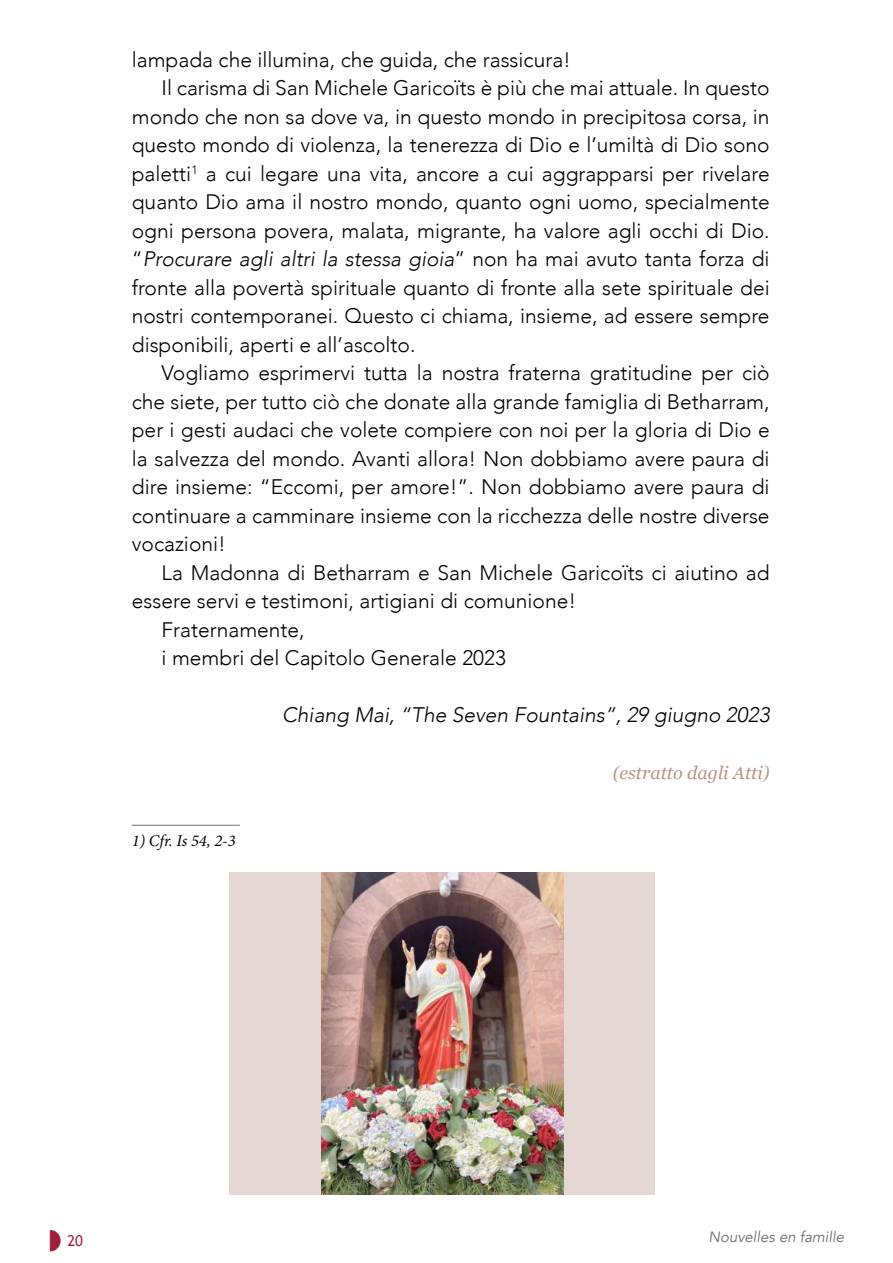
<style>
.page{position:relative;width:893px;height:1263px;background:#fff}
.page>*{position:absolute;margin:0;border:0;box-sizing:border-box;transform-origin:0 0}
.t1{font:300 21px "Avenir";color:#000}
.t2{font:italic 300 21px "Avenir";color:#000}
.t3{font:italic 18px "Georgia";color:#ba9584}
.t4{font:italic 16.5px "Minion Pro";color:#000}
.t5{font:italic 15px "Avenir";color:#6d6e71}
.t6{font:15px "Trebuchet MS";color:#a2203a}
.s1{font-style:normal}
</style>
<div class="page">
<hr style="left:132px;top:825px;width:108px;height:1px;background:#6d6e71">
<div style="left:230px;top:872px;width:425px;height:323px;background:#e5d7d3"></div>
<img style="left:321px;top:872px;width:242px;height:323px">
<p class="t1" style="left:132px;top:47px;width:441px">lampada che illumina, che guida, che rassicura!</p>
<p class="t1" style="left:162px;top:76px;width:609px">Il carisma di San Michele Garicoïts è più che mai attuale. In questo</p>
<p class="t1" style="left:132px;top:104px;width:639px">mondo che non sa dove va, in questo mondo in precipitosa corsa, in</p>
<p class="t1" style="left:132px;top:133px;width:639px">questo mondo di violenza, la tenerezza di Dio e l’umiltà di Dio sono</p>
<p class="t1" style="left:132px;top:161px;width:639px">paletti<sup>1</sup> a cui legare una vita, ancore a cui aggrapparsi per rivelare</p>
<p class="t1" style="left:132px;top:190px;width:639px">quanto Dio ama il nostro mondo, quanto ogni uomo, specialmente</p>
<p class="t1" style="left:132px;top:218px;width:639px">ogni persona povera, malata, migrante, ha valore agli occhi di Dio.</p>
<p class="t2" style="left:132px;top:247px;width:639px"><span class="s1">“</span>Procurare agli altri la stessa gioia<span class="s1">” non ha mai avuto tanta forza di</span></p>
<p class="t1" style="left:132px;top:275px;width:639px">fronte alla povertà spirituale quanto di fronte alla sete spirituale dei</p>
<p class="t1" style="left:132px;top:304px;width:639px">nostri contemporanei. Questo ci chiama, insieme, ad essere sempre</p>
<p class="t1" style="left:132px;top:332px;width:285px">disponibili, aperti e all’ascolto.</p>
<p class="t1" style="left:162px;top:361px;width:609px">Vogliamo esprimervi tutta la nostra fraterna gratitudine per ciò</p>
<p class="t1" style="left:132px;top:389px;width:639px">che siete, per tutto ciò che donate alla grande famiglia di Betharram,</p>
<p class="t1" style="left:132px;top:418px;width:639px">per i gesti audaci che volete compiere con noi per la gloria di Dio e</p>
<p class="t1" style="left:132px;top:446px;width:639px">la salvezza del mondo. Avanti allora! Non dobbiamo avere paura di</p>
<p class="t1" style="left:132px;top:475px;width:639px">dire insieme: “Eccomi, per amore!”. Non dobbiamo avere paura di</p>
<p class="t1" style="left:132px;top:503px;width:639px">continuare a camminare insieme con la ricchezza delle nostre diverse</p>
<p class="t1" style="left:132px;top:532px;width:96px">vocazioni!</p>
<p class="t1" style="left:162px;top:560px;width:610px">La Madonna di Betharram e San Michele Garicoïts ci aiutino ad</p>
<p class="t1" style="left:132px;top:589px;width:446px">essere servi e testimoni, artigiani di comunione!</p>
<p class="t1" style="left:162px;top:617px;width:145px">Fraternamente,</p>
<p class="t1" style="left:162px;top:646px;width:346px">i membri del Capitolo Generale 2023</p>
<p class="t2" style="left:282px;top:703px;width:489px">Chiang Mai, “The Seven Fountains”, 29 giugno 2023</p>
<p class="t3" style="left:613px;top:760px;width:158px">(estratto dagli Atti)</p>
<p class="t4" style="left:132px;top:830px;width:105px">1) Cfr. Is 54, 2-3</p>
<p class="t6" style="left:67px;top:1232px;width:17px">20</p>
<p class="t5" style="left:708px;top:1228px;width:137px">Nouvelles en famille</p>
</div>
